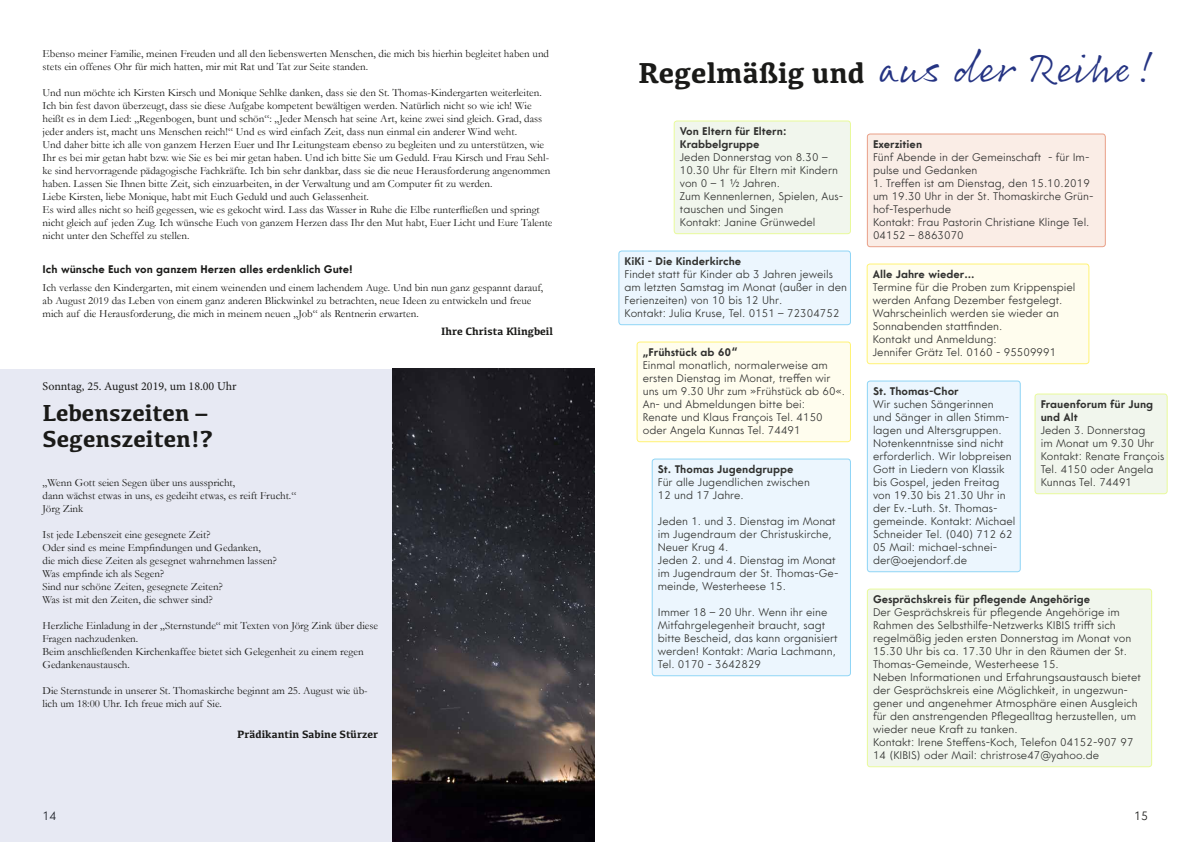
<style>
.page{position:relative;width:1191px;height:842px;background:#fff}
.page>*{position:absolute;margin:0;border:0;box-sizing:border-box;transform-origin:0 0}
.t1{font:700 29.9px "Kefa";color:#1a1a18}
.t2{font:700 24px/26px "Kefa";color:#1a1a18}
.t3{font:12px "Minion Pro";color:#1a1a18}
.t4{font:300 12px "Core Sans G";color:#1a1a18}
.t5{font:11px/13px "Garamond";color:#1a1a18}
.t6{font:300 11px/13px "Core Sans G";color:#1a1a18}
.t7{font:700 11px/13px "Core Sans G";color:#1a1a18}
.t8{font:700 11px "Kefa";color:#1a1a18}
.s1{font-family:"Rollerscript Smooth";font-weight:400;font-size:43.6px;color:#253483}
</style>
<div class="page">
<div style="left:0;top:369px;width:394px;height:473px;background:#e7e9f3"></div>
<div style="left:652px;top:459px;width:198px;height:217px;background:#eaf6fe;border-radius:3px"></div>
<div style="left:651px;top:458px;width:200px;height:218px;border:1px solid #82d0f5;border-radius:3px"></div>
<div style="left:867px;top:134px;width:238px;height:113px;background:#faebe4;border-radius:3px"></div>
<div style="left:867px;top:133px;width:238px;height:114px;border:1px solid #e7957a;border-radius:3px"></div>
<div style="left:867px;top:264px;width:222px;height:100px;background:#fffded;border-radius:3px"></div>
<div style="left:866px;top:263px;width:223px;height:101px;border:1px solid #fff264;border-radius:3px"></div>
<div style="left:619px;top:251px;width:231px;height:74px;background:#eaf6fe;border-radius:3px"></div>
<div style="left:618px;top:250px;width:233px;height:75px;border:1px solid #82d0f5;border-radius:3px"></div>
<div style="left:674px;top:121px;width:176px;height:113px;background:#f0f6ec;border-radius:3px"></div>
<div style="left:673px;top:120px;width:178px;height:114px;border:1px solid #e6fa8f;border-radius:3px"></div>
<div style="left:637px;top:342px;width:213px;height:100px;background:#fffded;border-radius:3px"></div>
<div style="left:636px;top:341px;width:215px;height:101px;border:1px solid #fff264;border-radius:3px"></div>
<div style="left:867px;top:589px;width:284px;height:178px;background:#f0f6ec;border-radius:3px"></div>
<div style="left:867px;top:588px;width:285px;height:179px;border:1px solid #e6fa8f;border-radius:3px"></div>
<div style="left:1035px;top:394px;width:132px;height:100px;background:#f0f6ec;border-radius:3px"></div>
<div style="left:1034px;top:393px;width:133px;height:101px;border:1px solid #e6fa8f;border-radius:3px"></div>
<div style="left:867px;top:381px;width:153px;height:191px;background:#eaf6fe;border-radius:3px"></div>
<div style="left:867px;top:380px;width:153px;height:192px;border:1px solid #82d0f5;border-radius:3px"></div>
<img style="left:392px;top:369px;width:202px;height:473px">
<p class="t5" style="left:43px;top:47px;width:508px">Ebenso meiner Familie, meinen Freuden und all den liebenswerten Menschen, die mich bis hierhin begleitet haben und stets ein offenes Ohr für mich hatten, mir mit Rat und Tat zur Seite standen.</p>
<p class="t5" style="left:43px;top:86px;width:511px">Und nun möchte ich Kirsten Kirsch und Monique Sehlke danken, dass sie den St. Thomas-Kindergarten weiterleiten.<br>Ich bin fest davon überzeugt, dass sie diese Aufgabe kompetent bewältigen werden. Natürlich nicht so wie ich! Wie heißt es in dem Lied: „Regenbogen, bunt und schön“: „Jeder Mensch hat seine Art, keine zwei sind gleich. Grad, dass jeder anders ist, macht uns Menschen reich!“ Und es wird einfach Zeit, dass nun einmal ein anderer Wind weht.<br>Und daher bitte ich alle von ganzem Herzen Euer und Ihr Leitungsteam ebenso zu begleiten und zu unterstützen, wie Ihr es bei mir getan habt bzw. wie Sie es bei mir getan haben. Und ich bitte Sie um Geduld. Frau Kirsch und Frau Sehl&shy;ke sind hervorragende pädagogische Fachkräfte. Ich bin sehr dankbar, dass sie die neue Herausforderung angenommen haben. Lassen Sie Ihnen bitte Zeit, sich einzuarbeiten, in der Verwaltung und am Computer fit zu werden.<br>Liebe Kirsten, liebe Monique, habt mit Euch Geduld und auch Gelassenheit.<br>Es wird alles nicht so heiß gegessen, wie es gekocht wird. Lass das Wasser in Ruhe die Elbe runterfließen und springt nicht gleich auf jeden Zug. Ich wünsche Euch von ganzem Herzen dass Ihr den Mut habt, Euer Licht und Eure Talente nicht unter den Scheffel zu stellen.</p>
<p class="t7" style="left:43px;top:263px;width:312px">Ich wünsche Euch von ganzem Herzen alles erdenklich Gute!</p>
<p class="t5" style="left:43px;top:281px;width:502px">Ich verlasse den Kindergarten, mit einem weinenden und einem lachendem Auge. Und bin nun ganz gespannt darauf, ab August 2019 das Leben von einem ganz anderen Blickwinkel zu betrachten, neue Ideen zu entwickeln und freue mich auf die Herausforderung, die mich in meinem neuen „Job“ als Rentnerin erwarten.</p>
<p class="t8" style="left:441px;top:324px;width:113px">Ihre Christa Klingbeil</p>
<p class="t3" style="left:43px;top:379px;width:196px">Sonntag, 25. August 2019, um 18.00 Uhr</p>
<h2 class="t2" style="left:43px;top:398px;width:172px">Lebenszeiten –<br>Segenszeiten!?</h2>
<p class="t5" style="left:43px;top:476px;width:255px">„Wenn Gott seien Segen über uns ausspricht,<br>dann wächst etwas in uns, es gedeiht etwas, es reift Frucht.“<br>Jörg Zink</p>
<p class="t5" style="left:43px;top:528px;width:236px">Ist jede Lebenszeit eine gesegnete Zeit?<br>Oder sind es meine Empfindungen und Gedanken,<br>die mich diese Zeiten als gesegnet wahrnehmen lassen?<br>Was empfinde ich als Segen?<br>Sind nur schöne Zeiten, gesegnete Zeiten?<br>Was ist mit den Zeiten, die schwer sind?</p>
<p class="t5" style="left:43px;top:619px;width:337px">Herzliche Einladung in der „Sternstunde“ mit Texten von Jörg Zink über diese Fragen nachzudenken.<br>Beim anschließenden Kirchenkaffee bietet sich Gelegenheit zu einem regen Gedankenaustausch.</p>
<p class="t5" style="left:43px;top:684px;width:327px">Die Sternstunde in unserer St. Thomaskirche beginnt am 25. August wie üb&shy;lich um 18:00 Uhr. Ich freue mich auf Sie.</p>
<p class="t8" style="left:237px;top:727px;width:142px">Prädikantin Sabine Stürzer</p>
<h1 class="t1" style="left:638px;top:53px;width:520px">Regelmäßig und <span class="s1">aus der Reihe!</span></h1>
<p class="t7" style="left:680px;top:125px;width:108px">Von Eltern für Eltern:<br>Krabbelgruppe</p>
<p class="t6" style="left:680px;top:151px;width:165px">Jeden Donnerstag von 8.30 –<br>10.30 Uhr für Eltern mit Kindern von 0 – 1 ½ Jahren.<br>Zum Kennenlernen, Spielen, Aus&shy;tauschen und Singen<br>Kontakt: Janine Grünwedel</p>
<p class="t7" style="left:624px;top:255px;width:118px">KiKi - Die Kinderkirche</p>
<p class="t6" style="left:624px;top:268px;width:224px">Findet statt für Kinder ab 3 Jahren jeweils am letzten Samstag im Monat (außer in den Ferienzeiten) von 10 bis 12 Uhr.<br>Kontakt: Julia Kruse, Tel. 0151 – 72304752</p>
<p class="t7" style="left:643px;top:346px;width:96px">„Frühstück ab 60“</p>
<p class="t6" style="left:643px;top:359px;width:204px">Einmal monatlich, normalerweise am ersten Dienstag im Monat, treffen wir uns um 9.30 Uhr zum »Frühstück ab 60«.<br>An- und Abmeldungen bitte bei:<br>Renate und Klaus François Tel. 4150 oder Angela Kunnas Tel. 74491</p>
<p class="t7" style="left:658px;top:463px;width:137px">St. Thomas Jugendgruppe</p>
<p class="t6" style="left:658px;top:476px;width:154px">Für alle Jugendlichen zwischen<br>12 und 17 Jahre.</p>
<p class="t6" style="left:658px;top:515px;width:182px">Jeden 1. und 3. Dienstag im Monat im Jugendraum der Christuskirche,<br>Neuer Krug 4.<br>Jeden 2. und 4. Dienstag im Monat im Jugendraum der St. Thomas-Ge&shy;meinde, Westerheese 15.</p>
<p class="t6" style="left:658px;top:606px;width:181px">Immer 18 – 20 Uhr. Wenn ihr eine<br>Mitfahrgelegenheit braucht, sagt bitte Bescheid, das kann organisiert werden! Kontakt: Maria Lachmann,<br>Tel. 0170 - 3642829</p>
<p class="t7" style="left:873px;top:138px;width:51px">Exerzitien</p>
<p class="t6" style="left:873px;top:151px;width:218px">Fünf Abende in der Gemeinschaft - für Im&shy;pulse und Gedanken</p>
<p class="t6" style="left:873px;top:177px;width:222px">1. Treffen ist am Dienstag, den 15.10.2019 um 19.30 Uhr in der St. Thomaskirche Grün&shy;hof-Tesperhude<br>Kontakt: Frau Pastorin Christiane Klinge Tel.<br>04152 – 8863070</p>
<p class="t7" style="left:873px;top:268px;width:103px">Alle Jahre wieder...</p>
<p class="t6" style="left:873px;top:281px;width:204px">Termine für die Proben zum Krippenspiel werden Anfang Dezember festgelegt.<br>Wahrscheinlich werden sie wieder an Sonnabenden stattfinden.<br>Kontakt und Anmeldung:<br>Jennifer Grätz Tel. 0160 - 95509991</p>
<p class="t7" style="left:873px;top:385px;width:87px">St. Thomas-Chor</p>
<p class="t6" style="left:873px;top:398px;width:144px">Wir suchen Sängerinnen<br>und Sänger in allen Stimm&shy;lagen und Altersgruppen.<br>Notenkenntnisse sind nicht erforderlich. Wir lobpreisen<br>Gott in Liedern von Klassik bis Gospel, jeden Freitag von 19.30 bis 21.30 Uhr in der Ev.-Luth. St. Thomas&shy;gemeinde. Kontakt: Michael<br>Schneider Tel. (040) 712 62<br>05 Mail: michael-schnei&shy;der@oejendorf.de</p>
<p class="t7" style="left:1040px;top:398px;width:114px">Frauenforum für Jung und Alt</p>
<p class="t6" style="left:1040px;top:424px;width:125px">Jeden 3. Donnerstag<br>im Monat um 9.30 Uhr<br>Kontakt: Renate François<br>Tel. 4150 oder Angela<br>Kunnas Tel. 74491</p>
<p class="t7" style="left:873px;top:593px;width:219px">Gesprächskreis für pflegende Angehörige</p>
<p class="t6" style="left:873px;top:606px;width:269px">Der Gesprächskreis für pflegende Angehörige im Rahmen des Selbsthilfe-Netzwerks KIBIS trifft sich regelmäßig jeden ersten Donnerstag im Monat von 15.30 Uhr bis ca. 17.30 Uhr in den Räumen der St.<br>Thomas-Gemeinde, Westerheese 15.<br>Neben Informationen und Erfahrungsaustausch bietet der Gesprächskreis eine Möglichkeit, in ungezwun&shy;gener und angenehmer Atmosphäre einen Ausgleich für den anstrengenden Pflegealltag herzustellen, um wieder neue Kraft zu tanken.<br>Kontakt: Irene Steffens-Koch, Telefon 04152-907 97<br>14 (KIBIS) oder Mail: christrose47@yahoo.de</p>
<p class="t4" style="left:43px;top:808px;width:16px">14</p>
<p class="t4" style="left:1134px;top:808px;width:16px">15</p>
</div>
